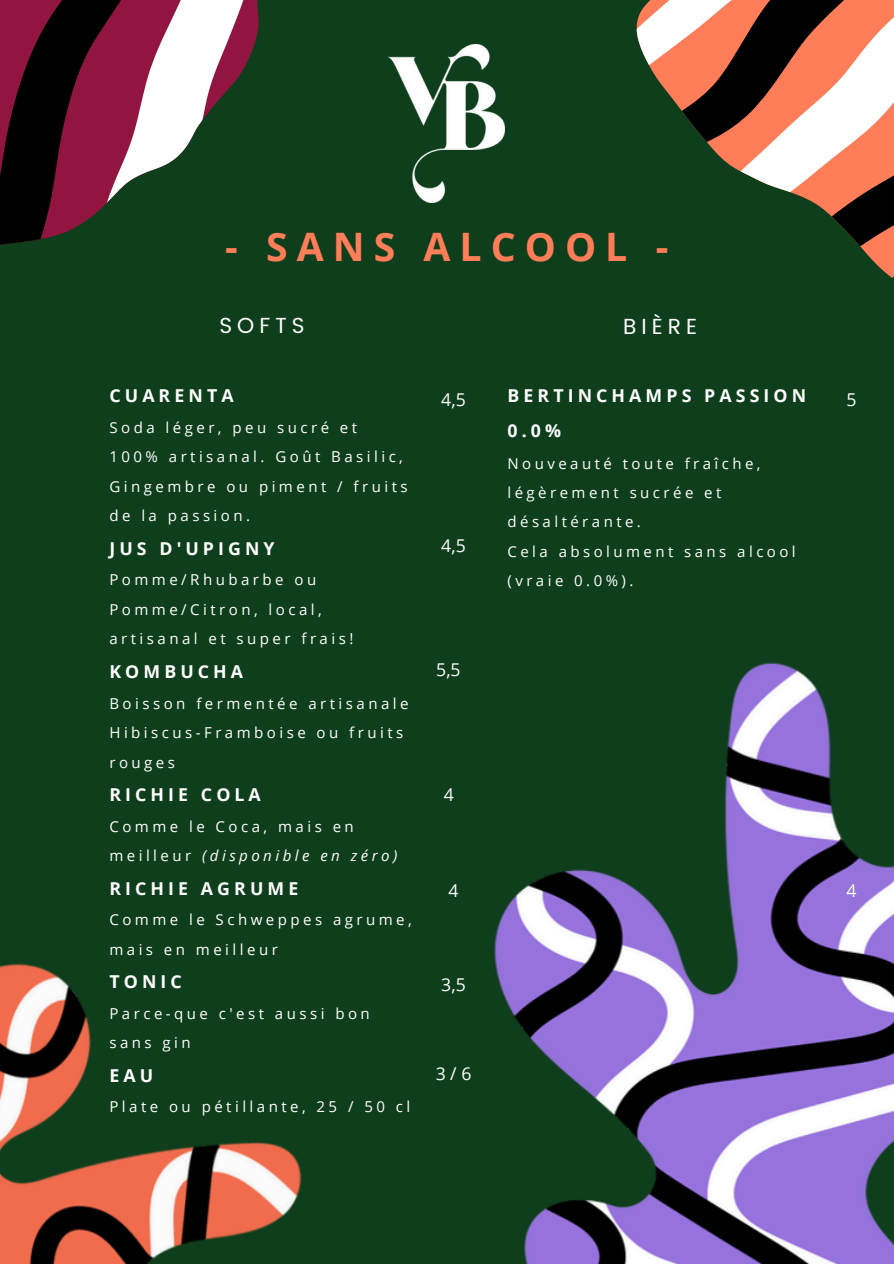
<style>
.page{position:relative;width:894px;height:1264px;background:#fff}
.page>*{position:absolute;margin:0;border:0;box-sizing:border-box;transform-origin:0 0}
.t1{font:700 39.15px "Open Sans";letter-spacing:.23em;color:#ff7d58}
.t2{font:21.75px "Poppins";letter-spacing:.23em;color:#fff}
.t3{font:700 17.7px/34.8px "Open Sans";letter-spacing:.23em;color:#fff}
.t4{font:17.55px "Open Sans";color:#fff}
.t5{font:15px/29.5px "Open Sans";letter-spacing:.23em;color:#fff}
.s1{font-style:italic}
</style>
<div class="page">
<div style="left:0;top:0;width:893px;height:1263px;background:#0e3e1b"></div>
<svg style="left:636px;top:0;width:257px;height:278px"></svg>
<svg style="left:25px;top:0;width:116px;height:242px;fill:#911540"></svg>
<svg style="left:141px;top:0;width:117px;height:175px"></svg>
<svg style="left:0;top:0;width:25px;height:245px"></svg>
<img style="left:388px;top:45px;width:116px;height:157px">
<img style="left:494px;top:662px;width:399px;height:601px">
<img style="left:0;top:963px;width:302px;height:300px">
<p class="t1" style="left:225px;top:219px;width:444px">- SANS ALCOOL -</p>
<h2 class="t2" style="left:219px;top:313px;width:87px">SOFTS</h2>
<p class="t3" style="left:109px;top:378px;width:126px">CUARENTA</p>
<p class="t5" style="left:109px;top:412px;width:299px">Soda léger, peu sucré et<br>100% artisanal. Goût Basilic,<br>Gingembre ou piment / fruits de la passion.</p>
<p class="t3" style="left:109px;top:530px;width:167px">JUS D'UPIGNY</p>
<p class="t5" style="left:109px;top:565px;width:245px">Pomme/Rhubarbe ou<br>Pomme/Citron, local, artisanal et super frais!</p>
<p class="t3" style="left:109px;top:653px;width:135px">KOMBUCHA</p>
<p class="t5" style="left:109px;top:688px;width:300px">Boisson fermentée artisanale<br>Hibiscus-Framboise ou fruits rouges</p>
<p class="t3" style="left:109px;top:776px;width:153px">RICHIE COLA</p>
<p class="t5" style="left:109px;top:811px;width:289px">Comme le Coca, mais en meilleur <span class="s1">(disponible en zéro)</span></p>
<p class="t3" style="left:109px;top:870px;width:190px">RICHIE AGRUME</p>
<p class="t5" style="left:109px;top:904px;width:304px">Comme le Schweppes agrume, mais en meilleur</p>
<p class="t3" style="left:109px;top:964px;width:74px">TONIC</p>
<p class="t5" style="left:109px;top:998px;width:262px">Parce-que c'est aussi bon sans gin</p>
<p class="t3" style="left:109px;top:1057px;width:45px">EAU</p>
<p class="t5" style="left:109px;top:1091px;width:302px">Plate ou pétillante, 25 / 50 cl</p>
<h3 class="t4" style="left:441px;top:387px;width:26px">4,5</h3>
<p class="t4" style="left:441px;top:533px;width:26px">4,5</p>
<p class="t4" style="left:436px;top:657px;width:26px">5,5</p>
<h3 class="t4" style="left:444px;top:782px;width:12px">4</h3>
<h3 class="t4" style="left:448px;top:878px;width:12px">4</h3>
<p class="t4" style="left:441px;top:971px;width:26px">3,5</p>
<p class="t4" style="left:435px;top:1061px;width:37px">3/6</p>
<h2 class="t2" style="left:623px;top:313px;width:76px">BIÈRE</h2>
<p class="t3" style="left:507px;top:378px;width:300px">BERTINCHAMPS PASSION<br>0.0%</p>
<p class="t5" style="left:507px;top:448px;width:289px">Nouveauté toute fraîche, légèrement sucrée et désaltérante.<br>Cela absolument sans alcool (vraie 0.0%).</p>
<p class="t4" style="left:846px;top:387px;width:12px">5</p>
<p class="t4" style="left:846px;top:878px;width:12px">4</p>
</div>
